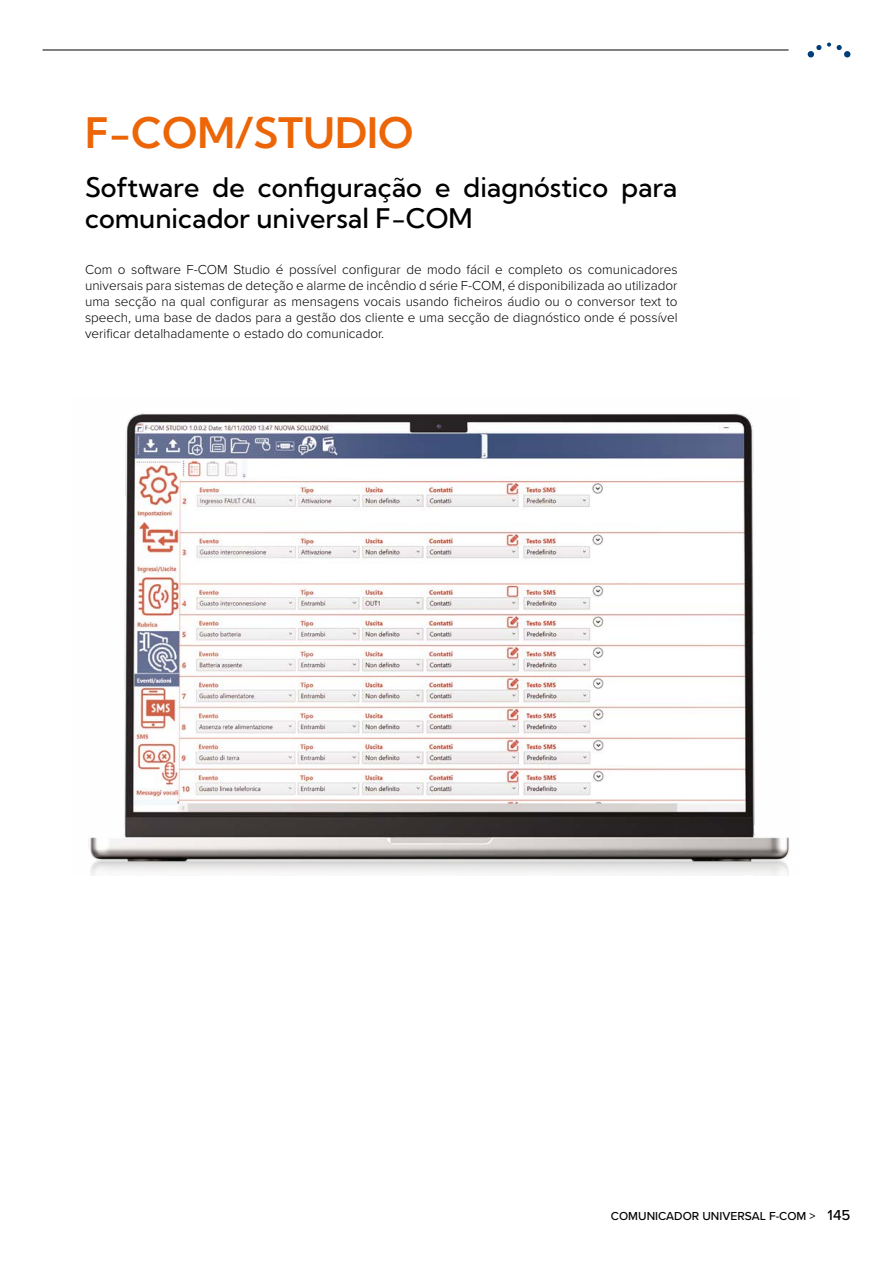
<style>
.page{position:relative;width:893px;height:1263px;background:#fff}
.page>*{position:absolute;margin:0;border:0;box-sizing:border-box;transform-origin:0 0}
.t1{font:42px "Kumbh Sans";color:#ec6608}
.t2{font:27px/31.5px "Kumbh Sans";color:#000}
.t3{font:300 13.5px/16.2px "Proxima Nova";color:#000;text-align:justify}
.t4{font:500 12px "Proxima Nova";color:#000}
.s1{font-size:15px}
</style>
<div class="page">
<img style="left:88px;top:413px;width:702px;height:462px">
<svg style="left:827px;top:43px;width:4px;height:4px"></svg>
<svg style="left:808px;top:45px;width:13px;height:12px"></svg>
<svg style="left:837px;top:45px;width:13px;height:12px"></svg>
<hr style="left:43px;top:50px;width:745px;height:1px;background:#000">
<h1 class="t1" style="left:85px;top:106px;width:330px">F-COM/STUDIO</h1>
<h2 class="t2" style="left:85px;top:171px;width:594px">Software de configuração e diagnóstico para comunicador universal F-COM</h2>
<p class="t3" style="left:85px;top:260px;width:594px">Com o software F-COM Studio é possível configurar de modo fácil e completo os comunicadores universais para sistemas de deteção e alarme de incêndio d série F-COM, é disponibilizada ao utilizador uma secção na qual configurar as mensagens vocais usando ficheiros áudio ou o conversor text to speech, uma base de dados para a gestão dos cliente e uma secção de diagnóstico onde é possível verificar detalhadamente o estado do comunicador.</p>
<p class="t4" style="left:611px;top:1207px;width:241px">COMUNICADOR UNIVERSAL F-COM &gt; <span class="s1">145</span></p>
</div>
